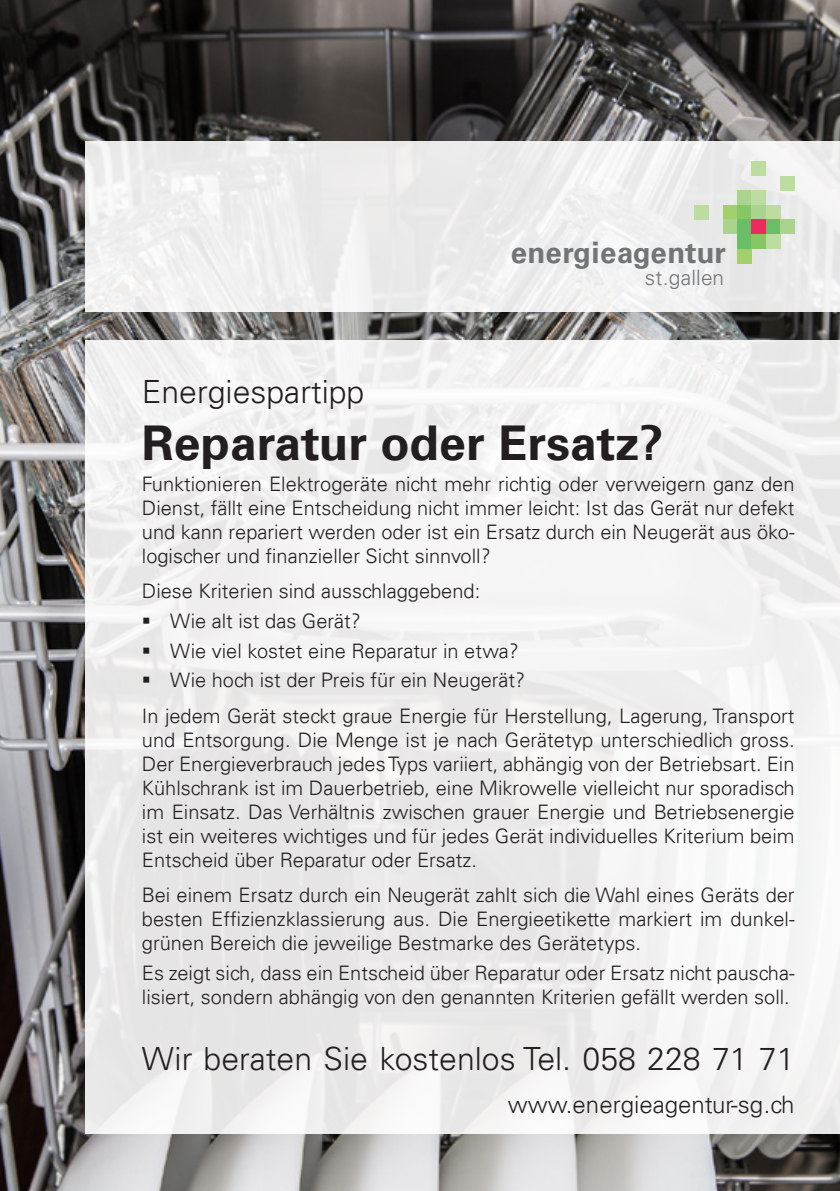
<style>
.page{position:relative;width:840px;height:1191px;background:#fff}
.page>*{position:absolute;margin:0;border:0;box-sizing:border-box;transform-origin:0 0}
.t1{font:700 48px "Univers LT";color:#231f20}
.t2{font:300 32px "Univers LT";color:#231f20}
.t3{font:700 29.6px "Univers LT";color:#717575}
.t4{font:300 24px "Univers LT";color:#231f20}
.t5{font:300 21.2px "Univers LT";letter-spacing:.01em;color:#727577}
.Fliesstext{font:300 20px/24px "Univers LT";color:#231f20;text-align:justify}
.s1{color:#717575}
</style>
<div class="page">
<img style="left:0;top:0;width:839px;height:1191px">
<div style="left:85px;top:142px;width:754px;height:170px;background:#ededed"></div>
<div style="left:85px;top:340px;width:754px;height:794px;background:#f1f1f0"></div>
<div style="left:779px;top:176px;width:15px;height:15px;background:#bddca0"></div>
<div style="left:694px;top:205px;width:14px;height:15px;background:#bddca0"></div>
<div style="left:751px;top:162px;width:14px;height:14px;background:#bddca0"></div>
<div style="left:736px;top:191px;width:15px;height:14px;background:#aad38d"></div>
<div style="left:751px;top:191px;width:14px;height:14px;background:#bddca0"></div>
<div style="left:722px;top:205px;width:14px;height:15px;background:#a3cf6d"></div>
<div style="left:736px;top:205px;width:15px;height:15px;background:#87c664"></div>
<div style="left:751px;top:205px;width:14px;height:15px;background:#aad38d"></div>
<div style="left:765px;top:205px;width:14px;height:15px;background:#bddca0"></div>
<div style="left:722px;top:220px;width:14px;height:14px;background:#aad38d"></div>
<div style="left:736px;top:220px;width:15px;height:14px;background:#6bbe67"></div>
<div style="left:751px;top:220px;width:14px;height:14px;background:#ec2a5e"></div>
<div style="left:765px;top:220px;width:14px;height:14px;background:#6bbe67"></div>
<div style="left:779px;top:220px;width:15px;height:14px;background:#aad38d"></div>
<div style="left:736px;top:234px;width:15px;height:15px;background:#6bbe67"></div>
<div style="left:751px;top:234px;width:14px;height:15px;background:#87c664"></div>
<div style="left:765px;top:234px;width:14px;height:15px;background:#bddca0"></div>
<div style="left:736px;top:249px;width:15px;height:14px;background:#a3cf6d"></div>
<svg style="left:143px;top:677px;width:6px;height:6px"></svg>
<h2 class="t2" style="left:142px;top:372px;width:224px">Energiespartipp</h2>
<p class="t3" style="left:510px;top:235px;width:216px">energieagentur</p>
<p class="t5" style="left:644px;top:264px;width:81px">st.gall<span class="s1">en</span></p>
<p class="t1" style="left:142px;top:415px;width:523px">Reparatur oder Ersatz?</p>
<p class="Fliesstext" style="left:142px;top:472px;width:653px">Funktionieren Elektrogeräte nicht mehr richtig oder verweigern ganz den Dienst, fällt eine Entscheidung nicht immer leicht: Ist das Gerät nur defekt und kann repariert werden oder ist ein Ersatz durch ein Neugerät aus öko&shy;logischer und finanzieller Sicht sinnvoll?</p>
<p class="Fliesstext" style="left:142px;top:579px;width:339px">Diese Kriterien sind ausschlaggebend:</p>
<p class="Fliesstext" style="left:170px;top:609px;width:192px">Wie alt ist das Gerät?</p>
<p class="Fliesstext" style="left:170px;top:638px;width:350px">Wie viel kostet eine Reparatur in etwa?</p>
<p class="Fliesstext" style="left:170px;top:668px;width:356px">Wie hoch ist der Preis für ein Neugerät?</p>
<p class="Fliesstext" style="left:142px;top:703px;width:654px">In jedem Gerät steckt graue Energie für Herstellung, Lagerung, Transport und Entsorgung. Die Menge ist je nach Gerätetyp unterschiedlich gross.<br>Der Energieverbrauch jedes Typs variiert, abhängig von der Betriebsart. Ein Kühlschrank ist im Dauerbetrieb, eine Mikrowelle vielleicht nur sporadisch im Einsatz. Das Verhältnis zwischen grauer Energie und Betriebsenergie ist ein weiteres wichtiges und für jedes Gerät individuelles Kriterium beim Entscheid über Reparatur oder Ersatz.</p>
<p class="Fliesstext" style="left:142px;top:883px;width:654px">Bei einem Ersatz durch ein Neugerät zahlt sich die Wahl eines Geräts der besten Effizienzklassierung aus. Die Energieetikette markiert im dunkel&shy;grünen Bereich die jeweilige Bestmarke des Gerätetyps.</p>
<p class="Fliesstext" style="left:142px;top:960px;width:653px">Es zeigt sich, dass ein Entscheid über Reparatur oder Ersatz nicht pauscha&shy;lisiert, sondern abhängig von den genannten Kriterien gefällt werden soll.</p>
<h2 class="t2" style="left:142px;top:1039px;width:653px">Wir beraten Sie kostenlos Tel. 058 228 71 71</h2>
<p class="t4" style="left:507px;top:1089px;width:288px">www.energieagentur-sg.ch</p>
</div>
